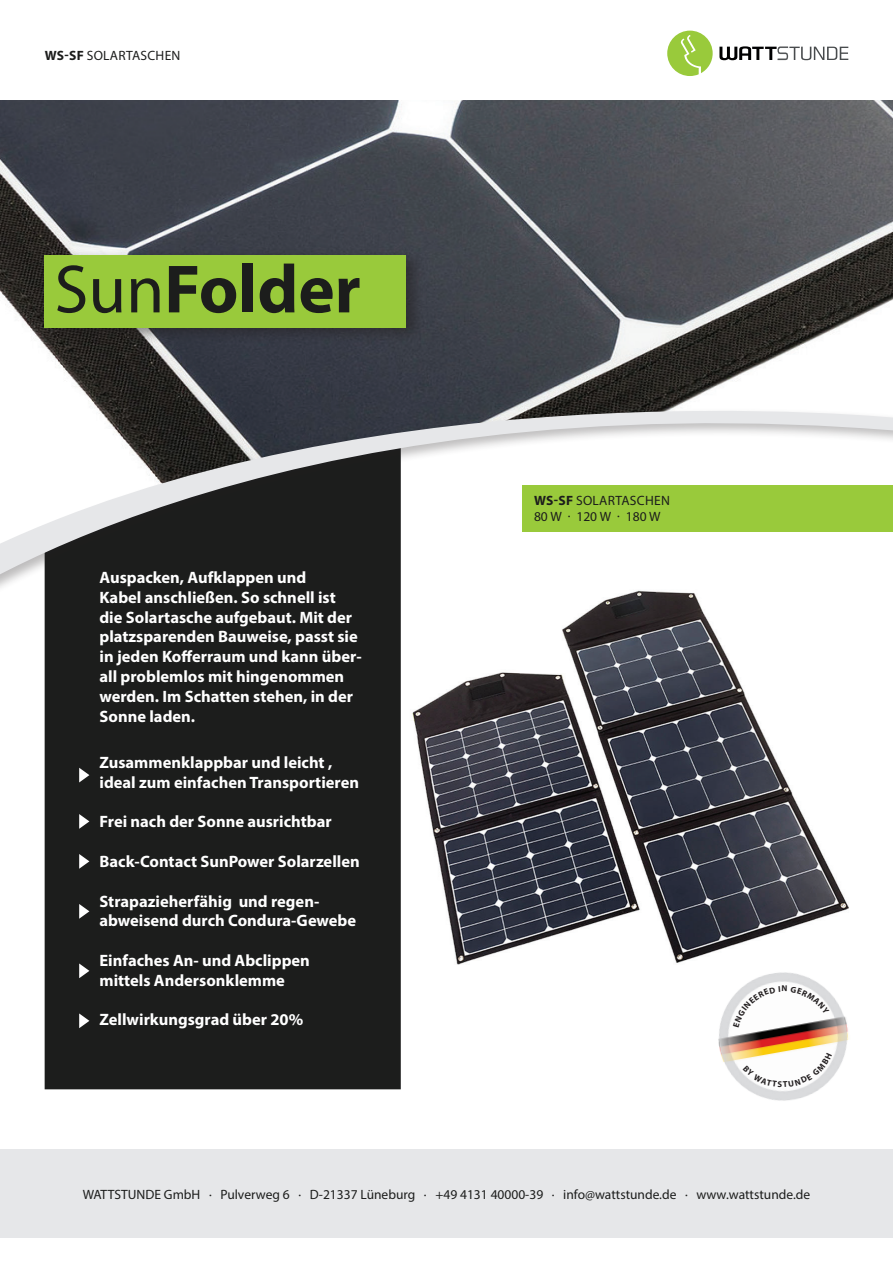
<style>
.page{position:relative;width:893px;height:1263px;background:#fff}
.page>*{position:absolute;margin:0;border:0;box-sizing:border-box;transform-origin:0 0}
.t1{font:700 68.7px "Myriad Pro";color:#1c1d1c}
.t2{font:700 16.5px/19.8px "Myriad Pro";color:#fff}
.t3{font:13.5px "Myriad Pro";color:#1c1d1c}
.t4{font:13.5px/16.2px "Myriad Pro";letter-spacing:.02em;color:#1c1d1c}
.s1{font-weight:700}
.s2{font-weight:400}
</style>
<div class="page">
<svg style="left:719px;top:46px;width:129px;height:14px"></svg>
<svg style="left:667px;top:31px;width:46px;height:45px"></svg>
<img style="left:0;top:101px;width:893px;height:256px">
<div style="left:45px;top:628px;width:356px;height:461px;background:#1c1d1c"></div>
<div style="left:0;top:408px;width:893px;height:220px;background:#231f20;opacity:.3"></div>
<svg style="left:0;top:357px;width:893px;height:257px"></svg>
<img style="left:406px;top:566px;width:449px;height:399px">
<div style="left:522px;top:485px;width:371px;height:46px;background:#99ca3b"></div>
<div style="left:41px;top:249px;width:384px;height:96px;background:#231f20;opacity:.5"></div>
<div style="left:45px;top:255px;width:361px;height:73px;background:#99ca3b"></div>
<div style="left:0;top:1149px;width:893px;height:88px;background:#e6e7e9"></div>
<svg style="left:79px;top:814px;width:10px;height:15px"></svg>
<svg style="left:79px;top:854px;width:10px;height:15px"></svg>
<svg style="left:79px;top:904px;width:10px;height:15px"></svg>
<svg style="left:79px;top:963px;width:10px;height:15px"></svg>
<svg style="left:79px;top:1013px;width:10px;height:15px"></svg>
<svg style="left:79px;top:768px;width:10px;height:14px"></svg>
<img style="left:676px;top:929px;width:179px;height:172px">
<svg style="left:733px;top:986px;width:96px;height:41px"></svg>
<svg style="left:743px;top:1053px;width:89px;height:34px"></svg>
<p class="t4" style="left:45px;top:47px;width:137px"><span class="s1">WS-SF</span> SOLARTASCHEN</p>
<h1 class="t1" style="left:54px;top:244px;width:308px"><span class="s2">Sun</span>Folder</h1>
<p class="t2" style="left:99px;top:567px;width:264px">Auspacken, Aufklappen und<br>Kabel anschließen. So schnell ist die Solartasche aufgebaut. Mit der platzsparenden Bauweise, passt sie in jeden Kofferraum und kann über&shy;all problemlos mit hingenommen werden. Im Schatten stehen, in der<br>Sonne laden.</p>
<p class="t2" style="left:99px;top:752px;width:261px">Zusammenklappbar und leicht , ideal zum einfachen Transportieren</p>
<p class="t2" style="left:99px;top:811px;width:234px">Frei nach der Sonne ausrichtbar</p>
<p class="t2" style="left:99px;top:851px;width:262px">Back-Contact SunPower Solarzellen</p>
<p class="t2" style="left:99px;top:891px;width:258px">Strapazieherfähig und regen&shy;abweisend durch Condura-Gewebe</p>
<p class="t2" style="left:99px;top:950px;width:212px">Einfaches An- und Abclippen mittels Andersonklemme</p>
<p class="t2" style="left:99px;top:1009px;width:205px">Zellwirkungsgrad über 20%</p>
<p class="t4" style="left:534px;top:492px;width:137px"><span class="s1">WS-SF</span> SOLARTASCHEN<br>80 W · 120 W · 180 W</p>
<p class="t3" style="left:83px;top:1186px;width:729px">WATTSTUNDE GmbH · Pulverweg 6 · D-21337 Lüneburg · +49 4131 40000-39 · info@wattstunde.de · www.wattstunde.de</p>
</div>
